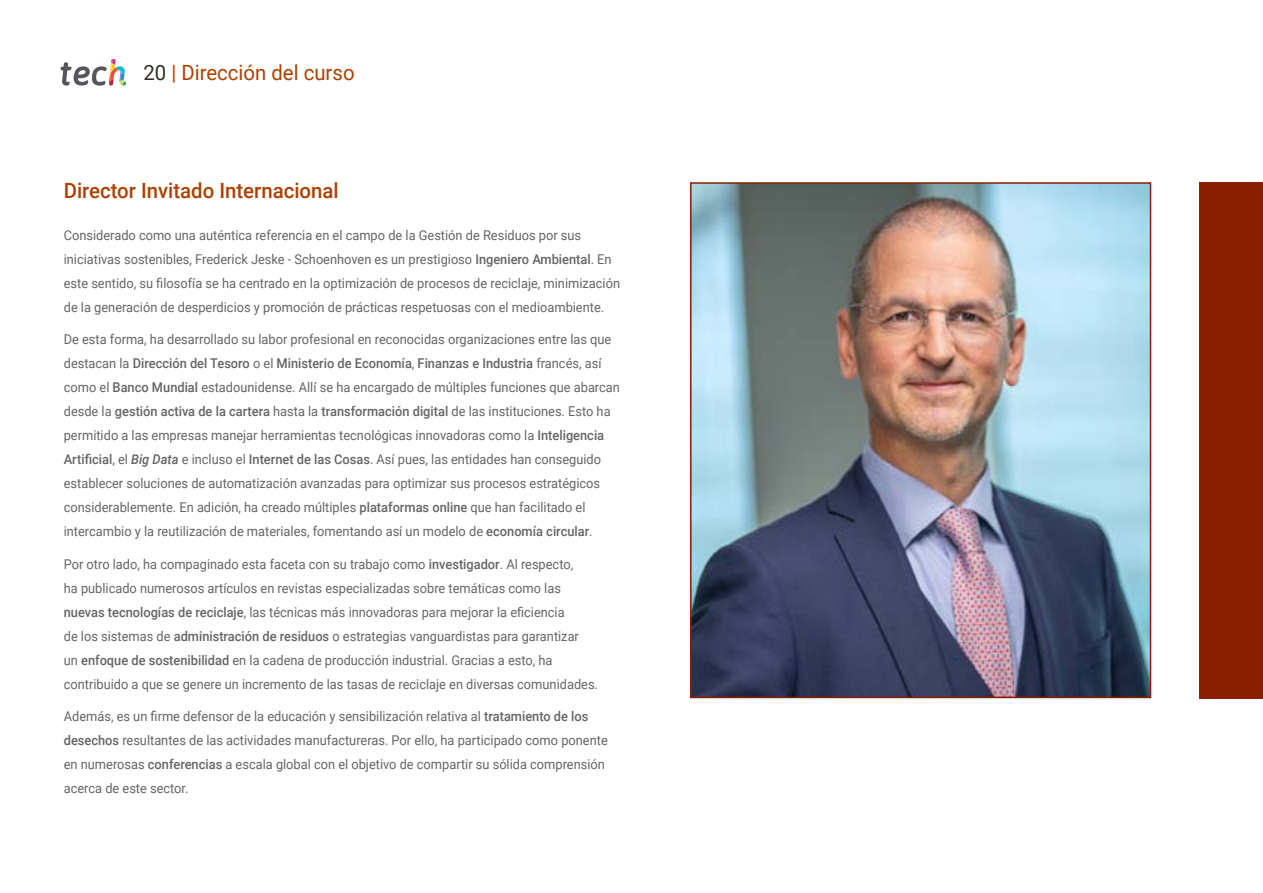
<style>
.page{position:relative;width:1263px;height:893px;background:#fff}
.page>*{position:absolute;margin:0;border:0;box-sizing:border-box;transform-origin:0 0}
.t1{font:500 21px "Roboto";color:#ae4000}
.t2{font:21px "Roboto";color:#ae4000}
.t3{font:13.5px/24px "Roboto";color:#656565;scale:.95 1}
.s1{color:#312e20}
.s2{font-weight:500}
.s3{font-weight:500;font-style:italic}
</style>
<div class="page">
<div style="left:1199px;top:182px;width:64px;height:516px;background:#8a1f00"></div>
<img style="left:693px;top:185px;width:455px;height:510px">
<div style="left:690px;top:182px;width:461px;height:516px;border:2px solid #8a1f00"></div>
<svg style="left:61px;top:59px;width:65px;height:27px"></svg>
<h1 class="t2" style="left:144px;top:57px;width:213px"><span class="s1">20</span> | Dirección del curso</h1>
<h1 class="t1" style="left:64px;top:176px;width:276px">Director Invitado Internacional</h1>
<p class="t3" style="left:64px;top:222px;width:587px">Considerado como una auténtica referencia en el campo de la Gestión de Residuos por sus iniciativas sostenibles, Frederick Jeske - Schoenhoven es un prestigioso <span class="s2">Ingeniero Ambiental</span>. En este sentido, su filosofía se ha centrado en la optimización de procesos de reciclaje, minimización de la generación de desperdicios y promoción de prácticas respetuosas con el medioambiente.</p>
<p class="t3" style="left:64px;top:327px;width:587px">De esta forma, ha desarrollado su labor profesional en reconocidas organizaciones entre las que destacan la <span class="s2">Dirección del Tesoro</span> o el <span class="s2">Ministerio de Economía</span>, <span class="s2">Finanzas e Industria</span> francés, así como el <span class="s2">Banco Mundial</span> estadounidense. Allí se ha encargado de múltiples funciones que abarcan desde la <span class="s2">gestión activa de la cartera</span> hasta la <span class="s2">transformación digital</span> de las instituciones. Esto ha permitido a las empresas manejar herramientas tecnológicas innovadoras como la <span class="s2">Inteligencia Artificial</span>, el <span class="s3">Big Data</span> e incluso el <span class="s2">Internet de las Cosas</span>. Así pues, las entidades han conseguido establecer soluciones de automatización avanzadas para optimizar sus procesos estratégicos considerablemente. En adición, ha creado múltiples <span class="s2">plataformas online</span> que han facilitado el intercambio y la reutilización de materiales, fomentando así un modelo de <span class="s2">economía circular</span>.</p>
<p class="t3" style="left:64px;top:551px;width:564px">Por otro lado, ha compaginado esta faceta con su trabajo como <span class="s2">investigador</span>. Al respecto,<br>ha publicado numerosos artículos en revistas especializadas sobre temáticas como las <span class="s2">nuevas tecnologías de reciclaje</span>, las técnicas más innovadoras para mejorar la eficiencia<br>de los sistemas de <span class="s2">administración de residuos</span> o estrategias vanguardistas para garantizar<br>un <span class="s2">enfoque de sostenibilidad</span> en la cadena de producción industrial. Gracias a esto, ha contribuido a que se genere un incremento de las tasas de reciclaje en diversas comunidades.</p>
<p class="t3" style="left:64px;top:704px;width:574px">Además, es un firme defensor de la educación y sensibilización relativa al <span class="s2">tratamiento de los desechos</span> resultantes de las actividades manufactureras. Por ello, ha participado como ponente en numerosas <span class="s2">conferencias</span> a escala global con el objetivo de compartir su sólida comprensión acerca de este sector.</p>
</div>
